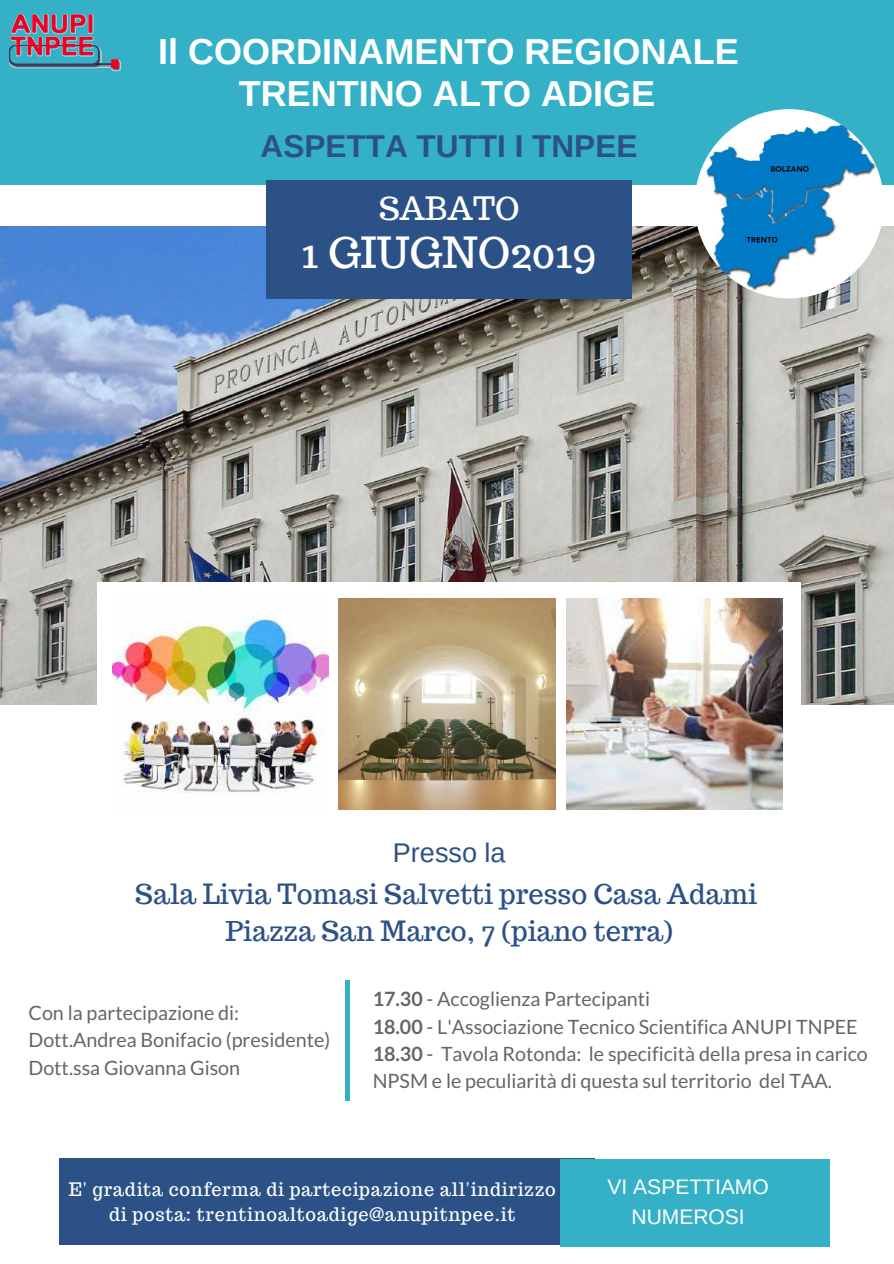
<style>
.page{position:relative;width:894px;height:1264px;background:#fff}
.page>*{position:absolute;margin:0;border:0;box-sizing:border-box;transform-origin:0 0}
.t1{font:42px "Trocchi";color:#fff}
.t2{font:700 36px "Arimo";color:#fff}
.t3{font:700 31.5px "Arimo";color:#2b5187}
.t4{font:31.5px "Trocchi";color:#fff}
.t5{font:27.3px/37.2px "Trocchi";color:#2b5187;text-align:center}
.t6{font:27px "Arimo";color:#2b5187}
.t7{font:21px/29.2px "Arimo";color:#fff;text-align:center}
.t8{font:19.65px/27.5px "Lato";color:#656565}
.t9{font:18.15px/25.2px "Trocchi";letter-spacing:.04em;color:#fff;text-align:center}
.s1{font-weight:700}
</style>
<div class="page">
<img style="left:0;top:226px;width:893px;height:478px">
<div style="left:0;top:0;width:893px;height:185px;background:#34b1c7"></div>
<div style="left:59px;top:1158px;width:535px;height:87px;background:#2b5187"></div>
<div style="left:560px;top:1158px;width:269px;height:88px;background:#34b1c7"></div>
<div style="left:266px;top:180px;width:365px;height:118px;background:#2b5187"></div>
<hr style="left:345px;top:980px;width:4px;height:120px;background:#34b1c7">
<div style="left:97px;top:582px;width:703px;height:243px;background:#fff"></div>
<img style="left:112px;top:614px;width:216px;height:180px">
<img style="left:338px;top:598px;width:217px;height:211px">
<img style="left:566px;top:598px;width:216px;height:211px">
<img style="left:694px;top:109px;width:189px;height:189px;border-radius:50%">
<img style="left:8px;top:14px;width:113px;height:58px">
<h2 class="t2" style="left:158px;top:32px;width:582px">Il COORDINAMENTO REGIONALE</h2>
<h2 class="t2" style="left:239px;top:74px;width:417px">TRENTINO ALTO ADIGE</h2>
<h3 class="t3" style="left:260px;top:129px;width:378px">ASPETTA TUTTI I TNPEE</h3>
<h3 class="t4" style="left:379px;top:188px;width:142px">SABATO</h3>
<h1 class="t1" style="left:301px;top:225px;width:297px">1 GIUGNO2019</h1>
<h3 class="t6" style="left:393px;top:837px;width:114px">Presso la</h3>
<h3 class="t5" style="left:135px;top:875px;width:623px">Sala Livia Tomasi Salvetti presso Casa Adami<br>Piazza San Marco, 7 (piano terra)</h3>
<p class="t8" style="left:29px;top:998px;width:303px">Con la partecipazione di:<br>Dott.Andrea Bonifacio (presidente)<br>Dott.ssa Giovanna Gison</p>
<p class="t8" style="left:372px;top:984px;width:496px"><span class="s1">17.30</span> - Accoglienza Partecipanti<br><span class="s1">18.00</span> - L'Associazione Tecnico Scientifica ANUPI TNPEE <span class="s1">18.30</span> - Tavola Rotonda: le specificità della presa in carico NPSM e le peculiarità di questa sul territorio del TAA.</p>
<p class="t9" style="left:69px;top:1176px;width:488px">E' gradita conferma di partecipazione all'indirizzo di posta: trentinoaltoadige@anupitnpee.it</p>
<p class="t7" style="left:607px;top:1172px;width:163px">VI ASPETTIAMO<br>NUMEROSI</p>
</div>
